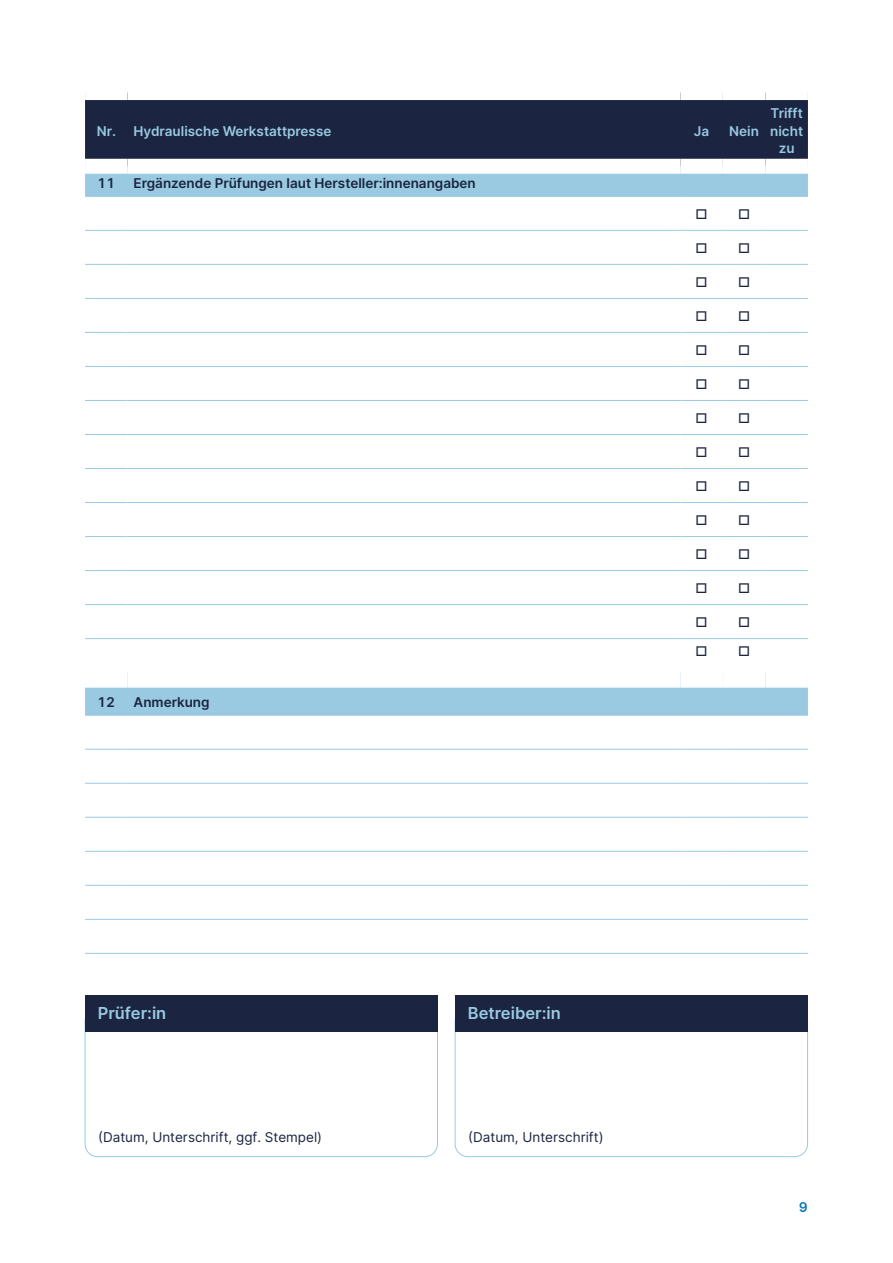
<style>
.page{position:relative;width:893px;height:1263px;background:#fff}
.page>*{position:absolute;margin:0;border:0;box-sizing:border-box;transform-origin:0 0}
.t1{font:600 16.5px "Inter";color:#99cae2}
.t2{font:600 13.5px "Inter";color:#1b2440}
.t3{font:13.5px "Inter";color:#1b2440}
.t4{font:600 13.5px/17.5px "Inter";color:#99cae2;text-align:center}
.t5{font:600 13.5px "Inter";color:#077bb6}
</style>
<div class="page">
<svg style="left:84px;top:1019px;width:354px;height:138px"></svg>
<svg style="left:454px;top:1019px;width:354px;height:138px"></svg>
<div style="left:85px;top:995px;width:352px;height:37px;background:#1b2440"></div>
<div style="left:455px;top:995px;width:352px;height:37px;background:#1b2440"></div>
<div style="left:85px;top:100px;width:723px;height:59px;background:#1b2440"></div>
<svg style="left:85px;top:174px;width:723px;height:541px"></svg>
<hr style="left:85px;top:196px;width:43px;height:1px;background:#99cae2">
<hr style="left:128px;top:196px;width:552px;height:1px;background:#99cae2">
<hr style="left:680px;top:196px;width:43px;height:1px;background:#99cae2">
<hr style="left:723px;top:196px;width:42px;height:1px;background:#99cae2">
<hr style="left:765px;top:196px;width:43px;height:1px;background:#99cae2">
<hr style="left:85px;top:230px;width:43px;height:1px;background:#99cae2">
<hr style="left:128px;top:230px;width:552px;height:1px;background:#99cae2">
<hr style="left:680px;top:230px;width:43px;height:1px;background:#99cae2">
<hr style="left:723px;top:230px;width:42px;height:1px;background:#99cae2">
<hr style="left:765px;top:230px;width:43px;height:1px;background:#99cae2">
<hr style="left:85px;top:264px;width:43px;height:1px;background:#99cae2">
<hr style="left:128px;top:264px;width:552px;height:1px;background:#99cae2">
<hr style="left:680px;top:264px;width:43px;height:1px;background:#99cae2">
<hr style="left:723px;top:264px;width:42px;height:1px;background:#99cae2">
<hr style="left:765px;top:264px;width:43px;height:1px;background:#99cae2">
<hr style="left:85px;top:298px;width:43px;height:1px;background:#99cae2">
<hr style="left:128px;top:298px;width:552px;height:1px;background:#99cae2">
<hr style="left:680px;top:298px;width:43px;height:1px;background:#99cae2">
<hr style="left:723px;top:298px;width:42px;height:1px;background:#99cae2">
<hr style="left:765px;top:298px;width:43px;height:1px;background:#99cae2">
<hr style="left:85px;top:332px;width:43px;height:1px;background:#99cae2">
<hr style="left:128px;top:332px;width:552px;height:1px;background:#99cae2">
<hr style="left:680px;top:332px;width:43px;height:1px;background:#99cae2">
<hr style="left:723px;top:332px;width:42px;height:1px;background:#99cae2">
<hr style="left:765px;top:332px;width:43px;height:1px;background:#99cae2">
<hr style="left:85px;top:366px;width:43px;height:1px;background:#99cae2">
<hr style="left:128px;top:366px;width:552px;height:1px;background:#99cae2">
<hr style="left:680px;top:366px;width:43px;height:1px;background:#99cae2">
<hr style="left:723px;top:366px;width:42px;height:1px;background:#99cae2">
<hr style="left:765px;top:366px;width:43px;height:1px;background:#99cae2">
<hr style="left:85px;top:400px;width:43px;height:1px;background:#99cae2">
<hr style="left:128px;top:400px;width:552px;height:1px;background:#99cae2">
<hr style="left:680px;top:400px;width:43px;height:1px;background:#99cae2">
<hr style="left:723px;top:400px;width:42px;height:1px;background:#99cae2">
<hr style="left:765px;top:400px;width:43px;height:1px;background:#99cae2">
<hr style="left:85px;top:434px;width:43px;height:1px;background:#99cae2">
<hr style="left:128px;top:434px;width:552px;height:1px;background:#99cae2">
<hr style="left:680px;top:434px;width:43px;height:1px;background:#99cae2">
<hr style="left:723px;top:434px;width:42px;height:1px;background:#99cae2">
<hr style="left:765px;top:434px;width:43px;height:1px;background:#99cae2">
<hr style="left:85px;top:468px;width:43px;height:1px;background:#99cae2">
<hr style="left:128px;top:468px;width:552px;height:1px;background:#99cae2">
<hr style="left:680px;top:468px;width:43px;height:1px;background:#99cae2">
<hr style="left:723px;top:468px;width:42px;height:1px;background:#99cae2">
<hr style="left:765px;top:468px;width:43px;height:1px;background:#99cae2">
<hr style="left:85px;top:502px;width:43px;height:1px;background:#99cae2">
<hr style="left:128px;top:502px;width:552px;height:1px;background:#99cae2">
<hr style="left:680px;top:502px;width:43px;height:1px;background:#99cae2">
<hr style="left:723px;top:502px;width:42px;height:1px;background:#99cae2">
<hr style="left:765px;top:502px;width:43px;height:1px;background:#99cae2">
<hr style="left:85px;top:536px;width:43px;height:1px;background:#99cae2">
<hr style="left:128px;top:536px;width:552px;height:1px;background:#99cae2">
<hr style="left:680px;top:536px;width:43px;height:1px;background:#99cae2">
<hr style="left:723px;top:536px;width:42px;height:1px;background:#99cae2">
<hr style="left:765px;top:536px;width:43px;height:1px;background:#99cae2">
<hr style="left:85px;top:570px;width:43px;height:1px;background:#99cae2">
<hr style="left:128px;top:570px;width:552px;height:1px;background:#99cae2">
<hr style="left:680px;top:570px;width:43px;height:1px;background:#99cae2">
<hr style="left:723px;top:570px;width:42px;height:1px;background:#99cae2">
<hr style="left:765px;top:570px;width:43px;height:1px;background:#99cae2">
<hr style="left:85px;top:604px;width:43px;height:1px;background:#99cae2">
<hr style="left:128px;top:604px;width:552px;height:1px;background:#99cae2">
<hr style="left:680px;top:604px;width:43px;height:1px;background:#99cae2">
<hr style="left:723px;top:604px;width:42px;height:1px;background:#99cae2">
<hr style="left:765px;top:604px;width:43px;height:1px;background:#99cae2">
<hr style="left:85px;top:638px;width:43px;height:1px;background:#99cae2">
<hr style="left:128px;top:638px;width:552px;height:1px;background:#99cae2">
<hr style="left:680px;top:638px;width:43px;height:1px;background:#99cae2">
<hr style="left:723px;top:638px;width:42px;height:1px;background:#99cae2">
<hr style="left:765px;top:638px;width:43px;height:1px;background:#99cae2">
<hr style="left:85px;top:715px;width:43px;height:1px;background:#99cae2">
<hr style="left:128px;top:715px;width:552px;height:1px;background:#99cae2">
<hr style="left:680px;top:715px;width:43px;height:1px;background:#99cae2">
<hr style="left:723px;top:715px;width:42px;height:1px;background:#99cae2">
<hr style="left:765px;top:715px;width:43px;height:1px;background:#99cae2">
<hr style="left:85px;top:749px;width:43px;height:1px;background:#99cae2">
<hr style="left:128px;top:749px;width:552px;height:1px;background:#99cae2">
<hr style="left:680px;top:749px;width:43px;height:1px;background:#99cae2">
<hr style="left:723px;top:749px;width:42px;height:1px;background:#99cae2">
<hr style="left:765px;top:749px;width:43px;height:1px;background:#99cae2">
<hr style="left:85px;top:783px;width:43px;height:1px;background:#99cae2">
<hr style="left:128px;top:783px;width:552px;height:1px;background:#99cae2">
<hr style="left:680px;top:783px;width:43px;height:1px;background:#99cae2">
<hr style="left:723px;top:783px;width:42px;height:1px;background:#99cae2">
<hr style="left:765px;top:783px;width:43px;height:1px;background:#99cae2">
<hr style="left:85px;top:817px;width:43px;height:1px;background:#99cae2">
<hr style="left:128px;top:817px;width:552px;height:1px;background:#99cae2">
<hr style="left:680px;top:817px;width:43px;height:1px;background:#99cae2">
<hr style="left:723px;top:817px;width:42px;height:1px;background:#99cae2">
<hr style="left:765px;top:817px;width:43px;height:1px;background:#99cae2">
<hr style="left:85px;top:851px;width:43px;height:1px;background:#99cae2">
<hr style="left:128px;top:851px;width:552px;height:1px;background:#99cae2">
<hr style="left:680px;top:851px;width:43px;height:1px;background:#99cae2">
<hr style="left:723px;top:851px;width:42px;height:1px;background:#99cae2">
<hr style="left:765px;top:851px;width:43px;height:1px;background:#99cae2">
<hr style="left:85px;top:885px;width:43px;height:1px;background:#99cae2">
<hr style="left:128px;top:885px;width:552px;height:1px;background:#99cae2">
<hr style="left:680px;top:885px;width:43px;height:1px;background:#99cae2">
<hr style="left:723px;top:885px;width:42px;height:1px;background:#99cae2">
<hr style="left:765px;top:885px;width:43px;height:1px;background:#99cae2">
<hr style="left:85px;top:919px;width:43px;height:1px;background:#99cae2">
<hr style="left:128px;top:919px;width:552px;height:1px;background:#99cae2">
<hr style="left:680px;top:919px;width:43px;height:1px;background:#99cae2">
<hr style="left:723px;top:919px;width:42px;height:1px;background:#99cae2">
<hr style="left:765px;top:919px;width:43px;height:1px;background:#99cae2">
<hr style="left:85px;top:953px;width:43px;height:1px;background:#99cae2">
<hr style="left:128px;top:953px;width:552px;height:1px;background:#99cae2">
<hr style="left:680px;top:953px;width:43px;height:1px;background:#99cae2">
<hr style="left:723px;top:953px;width:42px;height:1px;background:#99cae2">
<hr style="left:765px;top:953px;width:43px;height:1px;background:#99cae2">
<div style="left:85px;top:658px;width:43px;height:30px;background:#fff"></div>
<div style="left:128px;top:658px;width:552px;height:30px;background:#fff"></div>
<div style="left:680px;top:658px;width:43px;height:30px;background:#fff"></div>
<div style="left:723px;top:658px;width:42px;height:30px;background:#fff"></div>
<div style="left:765px;top:658px;width:43px;height:30px;background:#fff"></div>
<svg style="left:697px;top:209px;width:52px;height:10px"></svg>
<svg style="left:697px;top:243px;width:52px;height:10px"></svg>
<svg style="left:697px;top:277px;width:52px;height:10px"></svg>
<svg style="left:697px;top:311px;width:52px;height:10px"></svg>
<svg style="left:697px;top:345px;width:52px;height:10px"></svg>
<svg style="left:697px;top:379px;width:52px;height:10px"></svg>
<svg style="left:697px;top:413px;width:52px;height:10px"></svg>
<svg style="left:697px;top:447px;width:52px;height:10px"></svg>
<svg style="left:697px;top:481px;width:52px;height:10px"></svg>
<svg style="left:697px;top:515px;width:52px;height:10px"></svg>
<svg style="left:697px;top:549px;width:52px;height:10px"></svg>
<svg style="left:697px;top:583px;width:52px;height:10px"></svg>
<svg style="left:697px;top:617px;width:52px;height:10px"></svg>
<svg style="left:697px;top:646px;width:52px;height:10px"></svg>
<p class="t4" style="left:97px;top:122px;width:236px">Nr. Hydraulische Werkstattpresse</p>
<p class="t4" style="left:694px;top:122px;width:17px">Ja</p>
<p class="t4" style="left:729px;top:122px;width:31px">Nein</p>
<p class="t2" style="left:97px;top:173px;width:20px">11</p>
<p class="t2" style="left:134px;top:173px;width:344px">Ergänzende Prüfungen laut Hersteller:innenangaben</p>
<p class="t4" style="left:770px;top:104px;width:34px">Trifft nicht zu</p>
<p class="t2" style="left:97px;top:692px;width:20px">12</p>
<p class="t2" style="left:134px;top:692px;width:78px">Anmerkung</p>
<p class="t1" style="left:98px;top:1001px;width:70px">Prüfer:in</p>
<p class="t1" style="left:468px;top:1001px;width:95px">Betreiber:in</p>
<p class="t3" style="left:98px;top:1127px;width:225px">(Datum, Unterschrift, ggf. Stempel)</p>
<p class="t3" style="left:468px;top:1127px;width:137px">(Datum, Unterschrift)</p>
<p class="t5" style="left:799px;top:1197px;width:11px">9</p>
</div>
